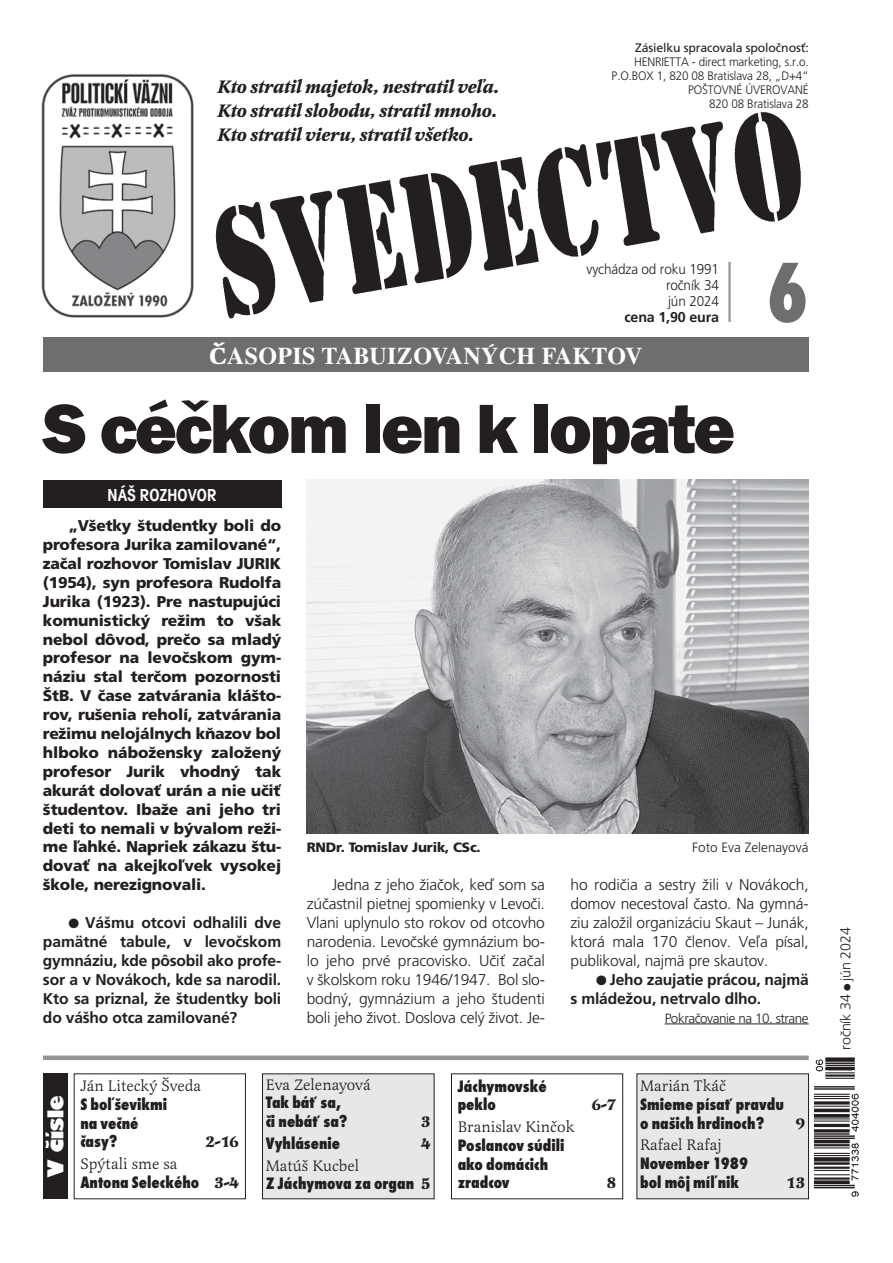
<style>
.page{position:relative;width:893px;height:1263px;background:#fff}
.page>*{position:absolute;margin:0;border:0;box-sizing:border-box;transform-origin:0 0}
.t1{font:800 condensed 88.5px "Futura TCE";color:#6d6e70;scale:.9 1}
.t2{font:72px "Franklin Got Itc TCE Heav";letter-spacing:-.035em;color:#231f20}
.t3{font:700 24px "Times CE";letter-spacing:.015em;color:#fff}
.t4{font:24px "Gill Kay DCE";letter-spacing:-.005em;color:#fff}
.t5{font:italic 700 18.75px/24px "Latienne TCE";letter-spacing:-.01em;color:#231f20;text-align:justify}
.t6{font:600 condensed 18px "Avant Gar Got Itc TCE";letter-spacing:.015em;color:#fff}
.t7{font:800 condensed 17.25px/18.8px "Futura TCE";color:#231f20}
.t8{font:15.75px "Latienne TCE";color:#231f20}
.t9{font:700 15.75px "Latienne TCE";color:#231f20}
.t10{font:900 15.6px/18.9px "Frutiger CE";letter-spacing:-.01em;color:#231f20;text-align:justify}
.t11{font:300 15.6px/18.9px "Frutiger CE";letter-spacing:-.01em;color:#231f20;text-align:justify}
.t12{font:700 15.6px/18.9px "Frutiger CE";letter-spacing:-.01em;color:#231f20;text-align:justify}
.t13{font:300 14.25px/16.2px "Frutiger CE";letter-spacing:-.01em;color:#231f20;text-align:justify;scale:.95 1}
.t14{font:300 14.25px "Frutiger CE";letter-spacing:-.01em;color:#231f20}
.t15{font:700 14.25px "Frutiger CE";letter-spacing:-.01em;color:#231f20}
.t16{font:300 13.5px "Frutiger CE";letter-spacing:-.035em;color:#231f20}
.t17{font:900 13.5px "Frutiger CE";letter-spacing:-.01em;color:#231f20}
.t18{font:300 13.5px "Frutiger CE";color:#231f20}
.t19{font:300 12.3px/13.8px "Frutiger CE";letter-spacing:-.01em;color:#231f20;text-align:right;scale:.95 1}
.t20{font:12.3px "Frutiger CE";letter-spacing:-.01em;color:#231f20}
.s1{font-family:"Latienne TCE"}
.s2{font-family:"Latienne TCE";font-weight:700;font-stretch:normal;font-size:15.75px}
</style>
<div class="page">
<img style="left:215px;top:112px;width:586px;height:210px">
<div style="left:43px;top:338px;width:765px;height:34px;background:#6d6e70"></div>
<hr style="left:664px;top:1024px;width:144px;height:1px;background:#231f20">
<hr style="left:43px;top:1056px;width:765px;height:4px;background:#939598">
<img style="left:307px;top:479px;width:501px;height:354px">
<div style="left:43px;top:1074px;width:24px;height:125px;background:#231f20"></div>
<div style="left:451px;top:1074px;width:172px;height:125px;border:1px solid #231f20"></div>
<div style="left:262px;top:1074px;width:172px;height:125px;background:#e6e7e8"></div>
<div style="left:637px;top:1074px;width:171px;height:125px;background:#e6e7e8"></div>
<div style="left:43px;top:480px;width:238px;height:28px;background:#231f20"></div>
<hr style="left:728px;top:262px;width:2px;height:60px;background:#939598">
<img style="left:814px;top:1057px;width:45px;height:140px">
<img style="left:41px;top:74px;width:153px;height:244px">
<p class="t5" style="left:217px;top:75px;width:284px">Kto stratil majetok, nestratil veľa.<br>Kto stratil slobodu, stratil mnoho.<br>Kto stratil vieru, stratil všetko.</p>
<p class="t20" style="left:635px;top:41px;width:175px">Zásielku spracovala spoloãnosÈ:</p>
<p class="t19" style="left:611px;top:56px;width:209px">HENRIETTA - direct marketing, s.r.o.<br>P.O.BOX 1, 820 08 Bratislava 28, „D+4“<br>PO·TOVNÉ ÚVEROVANÉ<br>820 08 Bratislava 28</p>
<p class="t13" style="left:666px;top:262px;width:57px;text-indent:-79px">vychádza od roku 1991 roãník 34 jún 2024</p>
<p class="t15" style="left:624px;top:311px;width:96px">cena 1,90 eura</p>
<h3 class="t3" style="left:209px;top:348px;width:435px"><span class="s1">Č</span>ASOPIS TABUIZOVANÝCH FAKTOV</h3>
<h2 class="t2" style="left:43px;top:406px;width:693px">S céčkom len k lopate</h2>
<p class="t6" style="left:107px;top:489px;width:111px">NÁŠ ROZHOVOR</p>
<h1 class="t1" style="left:766px;top:257px;width:49px">6</h1>
<p class="t10" style="left:43px;top:518px;width:240px;text-indent:26px">„V‰etky ‰tudentky boli do profesora Jurika zamilované“, zaãal rozhovor Tomislav JURIK (1954), syn profesora Rudolfa Jurika (1923). Pre nastupujúci komunistick˘ reÏim to v‰ak nebol dôvod, preão sa mlad˘ profesor na levoãskom gym&shy;náziu stal terãom pozornosti ·tB. V ãase zatvárania klá‰to&shy;rov, ru‰enia reholí, zatvárania reÏimu nelojálnych kÀazov bol hlboko náboÏensky zaloÏen˘ profesor Jurik vhodn˘ tak akurát dolovaÈ urán a nie uãiÈ ‰tudentov. IbaÏe ani jeho tri deti to nemali v b˘valom reÏi&shy;me ºahké. Napriek zákazu ‰tu&shy;dovaÈ na akejkoºvek vysokej ‰kole, nerezignovali.</p>
<p class="t12" style="left:43px;top:914px;width:240px;text-indent:26px">● Vá‰mu otcovi odhalili dve pamätné tabule, v levoãskom gymnáziu, kde pôsobil ako profe&shy;sor a v Novákoch, kde sa narodil.<br>Kto sa priznal, Ïe ‰tudentky boli do vá‰ho otca zamilované?</p>
<p class="t17" style="left:307px;top:842px;width:175px">RNDr. Tomislav Jurik, CSc.</p>
<p class="t18" style="left:692px;top:842px;width:118px">Foto Eva Zelenayová</p>
<p class="t11" style="left:307px;top:877px;width:240px;text-indent:26px">Jedna z jeho Ïiaãok, keì som sa zúãastnil pietnej spomienky v Levoãi.<br>Vlani uplynulo sto rokov od otcovho narodenia. Levoãské gymnázium bo&shy;lo jeho prvé pracovisko. UãiÈ zaãal v ‰kolskom roku 1946/1947. Bol slo&shy;bodn˘, gymnázium a jeho ‰tudenti boli jeho Ïivot. Doslova cel˘ Ïivot. Je-</p>
<p class="t11" style="left:570px;top:877px;width:240px">ho rodiãia a sestry Ïili v Novákoch, domov necestoval ãasto. Na gymná&shy;ziu zaloÏil organizáciu Skaut – Junák, ktorá mala 170 ãlenov. Veºa písal, publikoval, najmä pre skautov.</p>
<p class="t12" style="left:570px;top:971px;width:240px;text-indent:26px">● Jeho zaujatie prácou, najmä s mládeÏou, netrvalo dlho.</p>
<p class="t16" style="left:664px;top:1012px;width:145px">Pokraãovanie na 10. strane</p>
<h3 class="t4" style="left:41px;top:1177px;width:82px;rotate:-90deg">V čísle</h3>
<p class="t8" style="left:80px;top:1077px;width:122px">Ján Litecký Šveda</p>
<p class="t7" style="left:80px;top:1096px;width:88px">S boľševikmi na večné časy?</p>
<p class="t9" style="left:205px;top:1132px;width:35px">2-16</p>
<p class="t8" style="left:80px;top:1155px;width:99px">Spýtali sme sa</p>
<p class="t7" style="left:80px;top:1174px;width:160px">Antona Seleckého <span class="s2">3-4</span></p>
<p class="t8" style="left:266px;top:1075px;width:107px">Eva Zelenayová</p>
<p class="t7" style="left:266px;top:1095px;width:83px">Tak báť sa, či nebáť sa?</p>
<p class="t9" style="left:421px;top:1112px;width:11px">3</p>
<p class="t7" style="left:266px;top:1135px;width:76px">Vyhlásenie</p>
<p class="t9" style="left:421px;top:1133px;width:11px">4</p>
<p class="t8" style="left:266px;top:1156px;width:95px">Matúš Kucbel</p>
<p class="t7" style="left:266px;top:1176px;width:167px">Z Jáchymova za organ <span class="s2">5</span></p>
<p class="t7" style="left:457px;top:1078px;width:90px">Jáchymovské peklo</p>
<p class="t8" style="left:457px;top:1118px;width:118px">Branislav Kinčok</p>
<p class="t7" style="left:457px;top:1137px;width:108px">Poslancov súdili ako domácich zradcov</p>
<p class="t9" style="left:591px;top:1095px;width:27px">6-7</p>
<p class="t9" style="left:606px;top:1173px;width:11px">8</p>
<p class="t8" style="left:640px;top:1077px;width:87px">Marián Tkáč</p>
<p class="t7" style="left:640px;top:1096px;width:145px">Smieme písať pravdu o našich hrdinoch?</p>
<p class="t9" style="left:795px;top:1113px;width:11px">9</p>
<p class="t8" style="left:640px;top:1136px;width:83px">Rafael Rafaj</p>
<p class="t7" style="left:640px;top:1156px;width:110px">November 1989 bol môj míľnik</p>
<p class="t9" style="left:786px;top:1172px;width:21px">13</p>
<p class="t14" style="left:839px;top:1050px;width:124px;rotate:-90deg">roãník 34 ● jún 2024</p>
</div>
